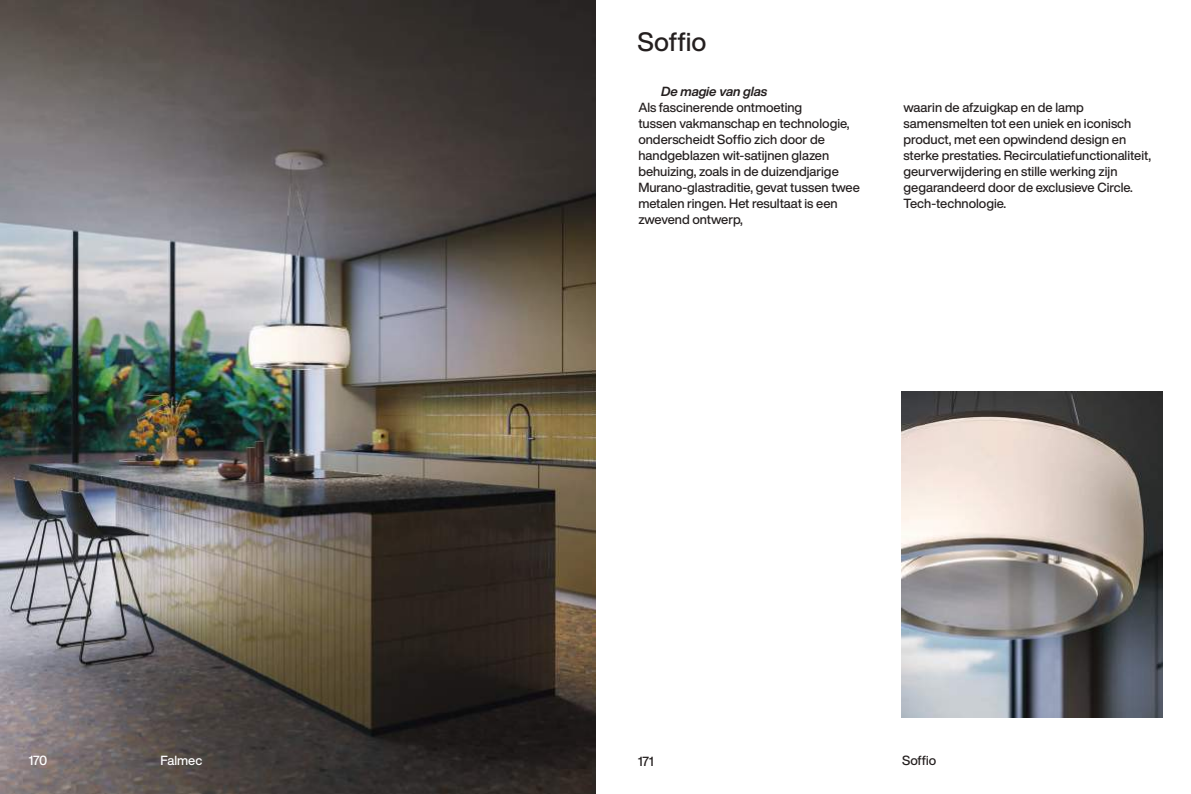
<style>
.page{position:relative;width:1191px;height:794px;background:#fff}
.page>*{position:absolute;margin:0;border:0;box-sizing:border-box;transform-origin:0 0}
.t1{font:500 26px "Helvetica Now Display";color:#241f1f}
.t2{font:500 13px/16px "Helvetica Now Display";color:#241f1f}
.t3{font:italic 700 13px "Helvetica Now Display";color:#241f1f}
.t4{font:500 13px "Helvetica Now Display";color:#fff}
</style>
<div class="page">
<img style="left:0;top:0;width:595px;height:794px">
<img style="left:901px;top:391px;width:261px;height:326px">
<h1 class="t1" style="left:637px;top:24px;width:70px">Soffio</h1>
<p class="t3" style="left:661px;top:82px;width:108px">De magie van glas</p>
<p class="t2" style="left:638px;top:99px;width:223px">Als fascinerende ontmoeting<br>tussen vakmanschap en technologie, onderscheidt Soffio zich door de handgeblazen wit-satijnen glazen behuizing, zoals in de duizendjarige Murano-glastraditie, gevat tussen twee metalen ringen. Het resultaat is een zwevend ontwerp,</p>
<p class="t2" style="left:903px;top:99px;width:249px">waarin de afzuigkap en de lamp samensmelten tot een uniek en iconisch product, met een opwindend design en sterke prestaties. Recirculatiefunctionaliteit, geurverwijdering en stille werking zijn gegarandeerd door de exclusieve Circle.<br>Tech-technologie.</p>
<p class="t4" style="left:28px;top:752px;width:20px">170</p>
<p class="t4" style="left:160px;top:752px;width:44px">Falmec</p>
<p class="t2" style="left:638px;top:753px;width:18px">171</p>
<p class="t2" style="left:902px;top:752px;width:36px">Soffio</p>
</div>
